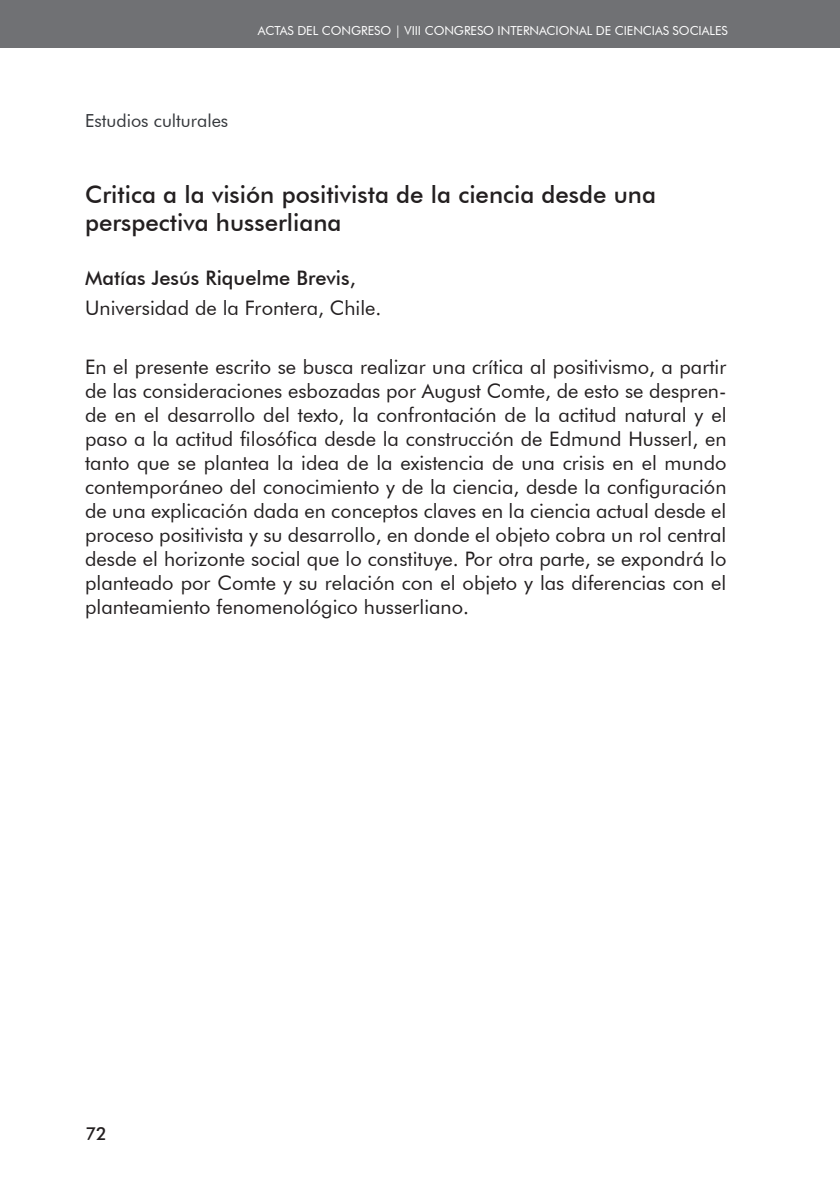
<style>
.page{position:relative;width:840px;height:1191px;background:#fff}
.page>*{position:absolute;margin:0;border:0;box-sizing:border-box;transform-origin:0 0}
._1_Título_artículo{font:500 24px/28.8px "Futura BT";color:#231f20}
._4_Univ-pais{font:20px/24px "Futura BT";color:#231f20;text-align:justify}
._3_Autores{font:500 20px "Futura BT";color:#231f20}
._0_Temática{font:18px "Futura BT";color:#34373b}
.t1{font:500 18px "Futura BT";color:#231f20}
.t2{font:12.4px "Futura BT";letter-spacing:-.005em;color:#fff}
</style>
<div class="page">
<div style="left:0;top:0;width:839px;height:48px;background:#707174"></div>
<p class="t2" style="left:258px;top:23px;width:471px">ACTAS DEL CONGRESO | VIII CONGRESO INTERNACIONAL DE CIENCIAS SOCIALES</p>
<p class="_0_Temática" style="left:85px;top:110px;width:145px">Estudios culturales</p>
<p class="_1_Título_artículo" style="left:85px;top:179px;width:572px">Critica a la visión positivista de la ciencia desde una perspectiva husserliana</p>
<p class="_3_Autores" style="left:85px;top:266px;width:272px">Matías Jesús Riquelme Brevis,</p>
<p class="_4_Univ-pais" style="left:85px;top:295px;width:298px">Universidad de la Frontera, Chile.</p>
<p class="_4_Univ-pais" style="left:85px;top:355px;width:642px">En el presente escrito se busca realizar una crítica al positivismo, a partir de las consideraciones esbozadas por August Comte, de esto se despren&shy;de en el desarrollo del texto, la confrontación de la actitud natural y el paso a la actitud filosófica desde la construcción de Edmund Husserl, en tanto que se plantea la idea de la existencia de una crisis en el mundo contemporáneo del conocimiento y de la ciencia, desde la configuración de una explicación dada en conceptos claves en la ciencia actual desde el proceso positivista y su desarrollo, en donde el objeto cobra un rol central desde el horizonte social que lo constituye. Por otra parte, se expondrá lo planteado por Comte y su relación con el objeto y las diferencias con el planteamiento fenomenológico husserliano.</p>
<p class="t1" style="left:85px;top:1122px;width:23px">72</p>
</div>
